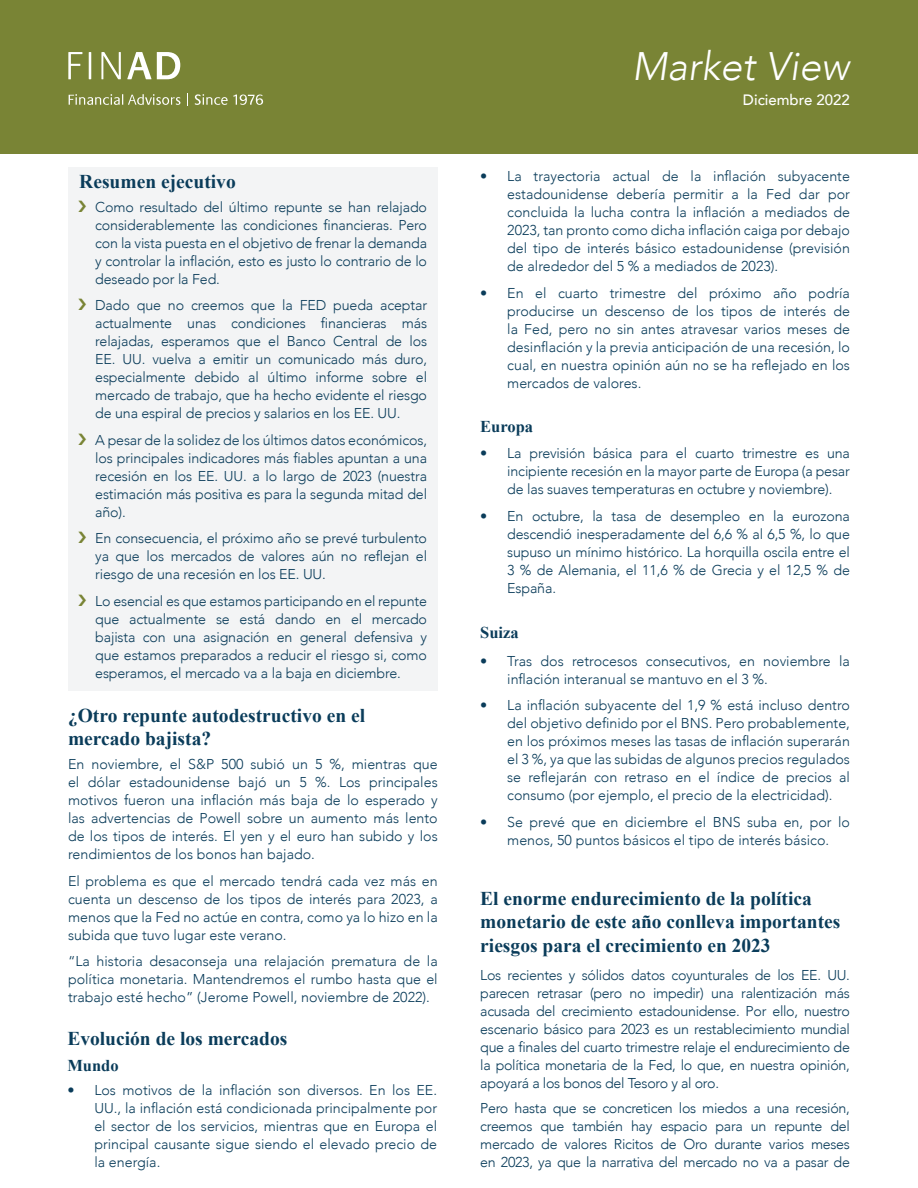
<style>
.page{position:relative;width:918px;height:1188px;background:#fff}
.page>*{position:absolute;margin:0;border:0;box-sizing:border-box;transform-origin:0 0}
.t1{font:italic 300 39.75px "Avenir";color:#fff}
.t2{font:700 19.5px/23.4px "Times New Roman";color:#0a3c5a}
.t3{font:700 16.5px "Times New Roman";color:#0a3c5a}
.t4{font:500 15px "Avenir";color:#fff}
.t5{font:300 14.25px/18px "Avenir";letter-spacing:-.01em;color:#0a3c5a;text-align:justify}
.s1{color:#798435}
</style>
<div class="page">
<div style="left:68px;top:167px;width:370px;height:524px;background:#f3f4f5"></div>
<div style="left:0;top:0;width:918px;height:153px;background:#798435"></div>
<svg style="left:69px;top:94px;width:112px;height:11px"></svg>
<svg style="left:187px;top:93px;width:1px;height:13px"></svg>
<svg style="left:195px;top:94px;width:68px;height:11px"></svg>
<hr style="left:89px;top:52px;width:2px;height:27px;background:#fff">
<svg style="left:68px;top:52px;width:14px;height:27px"></svg>
<svg style="left:101px;top:52px;width:20px;height:27px"></svg>
<svg style="left:127px;top:52px;width:53px;height:27px"></svg>
<h2 class="t2" style="left:79px;top:170px;width:158px">Resumen ejecutivo</h2>
<p class="t5" style="left:95px;top:198px;width:333px;text-indent:-17px"><span class="s1">❯</span> Como resultado del último repunte se han relajado considerablemente las condiciones financieras. Pero con la vista puesta en el objetivo de frenar la demanda y controlar la inflación, esto es justo lo contrario de lo deseado por la Fed.</p>
<p class="t5" style="left:95px;top:297px;width:333px;text-indent:-17px"><span class="s1">❯</span> Dado que no creemos que la FED pueda aceptar actualmente unas condiciones financieras más relajadas, esperamos que el Banco Central de los EE. UU. vuelva a emitir un comunicado más duro, especialmente debido al último informe sobre el mercado de trabajo, que ha hecho evidente el riesgo de una espiral de precios y salarios en los EE. UU.</p>
<p class="t5" style="left:95px;top:431px;width:333px;text-indent:-17px"><span class="s1">❯</span> A pesar de la solidez de los últimos datos económicos, los principales indicadores más fiables apuntan a una recesión en los EE. UU. a lo largo de 2023 (nuestra estimación más positiva es para la segunda mitad del año).</p>
<p class="t5" style="left:95px;top:530px;width:333px;text-indent:-17px"><span class="s1">❯</span> En consecuencia, el próximo año se prevé turbulento ya que los mercados de valores aún no reflejan el riesgo de una recesión en los EE. UU.</p>
<p class="t5" style="left:95px;top:592px;width:333px;text-indent:-17px"><span class="s1">❯</span> Lo esencial es que estamos participando en el repunte que actualmente se está dando en el mercado bajista con una asignación en general defensiva y que estamos preparados a reducir el riesgo si, como esperamos, el mercado va a la baja en diciembre.</p>
<h2 class="t2" style="left:68px;top:703px;width:299px">¿Otro repunte autodestructivo en el mercado bajista?</h2>
<p class="t5" style="left:68px;top:755px;width:371px">En noviembre, el S&amp;P 500 subió un 5 %, mientras que el dólar estadounidense bajó un 5 %. Los principales motivos fueron una inflación más baja de lo esperado y las advertencias de Powell sobre un aumento más lento de los tipos de interés. El yen y el euro han subido y los rendimientos de los bonos han bajado.</p>
<p class="t5" style="left:68px;top:872px;width:371px">El problema es que el mercado tendrá cada vez más en cuenta un descenso de los tipos de interés para 2023, a menos que la Fed no actúe en contra, como ya lo hizo en la subida que tuvo lugar este verano.</p>
<p class="t5" style="left:68px;top:952px;width:371px">“La historia desaconseja una relajación prematura de la política monetaria. Mantendremos el rumbo hasta que el trabajo esté hecho” (Jerome Powell, noviembre de 2022).</p>
<h2 class="t2" style="left:67px;top:1027px;width:222px">Evolución de los mercados</h2>
<p class="t3" style="left:67px;top:1054px;width:53px">Mundo</p>
<p class="t5" style="left:94px;top:1081px;width:344px;text-indent:-27px">• Los motivos de la inflación son diversos. En los EE.<br>UU., la inflación está condicionada principalmente por el sector de los servicios, mientras que en Europa el principal causante sigue siendo el elevado precio de la energía.</p>
<h1 class="t1" style="left:632px;top:43px;width:219px">Market View</h1>
<p class="t4" style="left:743px;top:87px;width:108px">Diciembre 2022</p>
<p class="t5" style="left:507px;top:167px;width:344px;text-indent:-27px">• La trayectoria actual de la inflación subyacente estadounidense debería permitir a la Fed dar por concluida la lucha contra la inflación a mediados de 2023, tan pronto como dicha inflación caiga por debajo del tipo de interés básico estadounidense (previsión de alrededor del 5 % a mediados de 2023).</p>
<p class="t5" style="left:507px;top:284px;width:344px;text-indent:-27px">• En el cuarto trimestre del próximo año podría producirse un descenso de los tipos de interés de la Fed, pero no sin antes atravesar varios meses de desinflación y la previa anticipación de una recesión, lo cual, en nuestra opinión aún no se ha reflejado en los mercados de valores.</p>
<p class="t3" style="left:480px;top:415px;width:54px">Europa</p>
<p class="t5" style="left:507px;top:444px;width:344px;text-indent:-27px">• La previsión básica para el cuarto trimestre es una incipiente recesión en la mayor parte de Europa (a pesar de las suaves temperaturas en octubre y noviembre).</p>
<p class="t5" style="left:507px;top:507px;width:344px;text-indent:-27px">• En octubre, la tasa de desempleo en la eurozona descendió inesperadamente del 6,6 % al 6,5 %, lo que supuso un mínimo histórico. La horquilla oscila entre el 3 % de Alemania, el 11,6 % de Grecia y el 12,5 % de España.</p>
<p class="t3" style="left:480px;top:621px;width:40px">Suiza</p>
<p class="t5" style="left:507px;top:652px;width:344px;text-indent:-27px">• Tras dos retrocesos consecutivos, en noviembre la inflación interanual se mantuvo en el 3 %.</p>
<p class="t5" style="left:507px;top:696px;width:344px;text-indent:-27px">• La inflación subyacente del 1,9 % está incluso dentro del objetivo definido por el BNS. Pero probablemente, en los próximos meses las tasas de inflación superarán el 3 %, ya que las subidas de algunos precios regulados se reflejarán con retraso en el índice de precios al consumo (por ejemplo, el precio de la electricidad).</p>
<p class="t5" style="left:480px;top:813px;width:371px;text-align:center">• Se prevé que en diciembre el BNS suba en, por lo menos, 50 puntos básicos el tipo de interés básico.</p>
<h2 class="t2" style="left:480px;top:886px;width:362px">El enorme endurecimiento de la política monetario de este año conlleva importantes riesgos para el crecimiento en 2023</h2>
<p class="t5" style="left:480px;top:966px;width:371px">Los recientes y sólidos datos coyunturales de los EE. UU. parecen retrasar (pero no impedir) una ralentización más acusada del crecimiento estadounidense. Por ello, nuestro escenario básico para 2023 es un restablecimiento mundial que a finales del cuarto trimestre relaje el endurecimiento de la política monetaria de la Fed, lo que, en nuestra opinión, apoyará a los bonos del Tesoro y al oro.</p>
<p class="t5" style="left:480px;top:1099px;width:371px">Pero hasta que se concreticen los miedos a una recesión, creemos que también hay espacio para un repunte del mercado de valores Ricitos de Oro durante varios meses en 2023, ya que la narrativa del mercado no va a pasar de</p>
</div>
